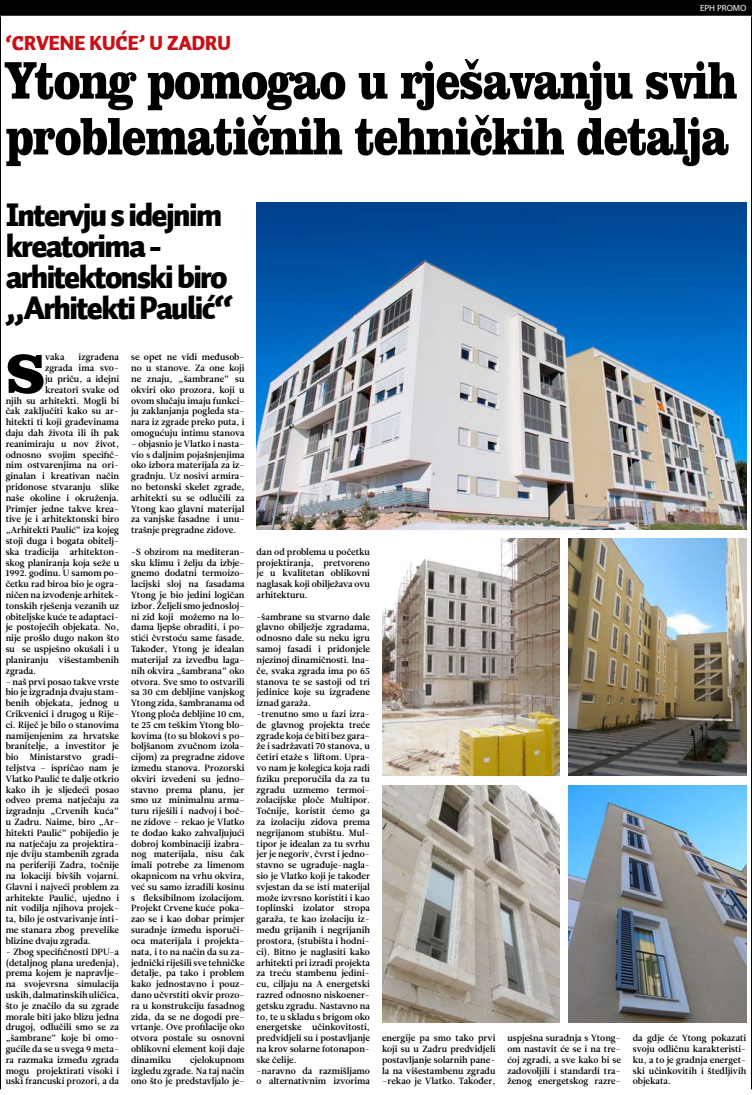
<style>
.page{position:relative;width:752px;height:1095px;background:#fff}
.page>*{position:absolute;margin:0;border:0;box-sizing:border-box;transform-origin:0 0}
.t1{font:900 66.9px "Clarendon";color:#000}
.t2{font:900 65px/55.8px "Clarendon";letter-spacing:-.02em;color:#000;scale:.8 1}
.t3{font:900 32px/31px "Auto HR1";letter-spacing:-.05em;color:#000}
.t4{font:900 20px "Auto HR1";color:#cb0f16}
.t5{font:9px/10.8px "Leitura News Roman 3";color:#000;text-align:justify}
.t6{font:9px "Myriad Pro";color:#fff}
</style>
<div class="page">
<div style="left:0;top:0;width:751px;height:15px;background:#000"></div>
<div style="left:0;top:0;width:751px;height:16px;border:1px solid #000"></div>
<hr style="left:0;top:16px;width:1px;height:1073px;background:#000">
<hr style="left:750px;top:16px;width:1px;height:1073px;background:#000">
<img style="left:382px;top:538px;width:177px;height:237px">
<img style="left:568px;top:538px;width:178px;height:237px">
<img style="left:382px;top:785px;width:177px;height:236px">
<img style="left:568px;top:785px;width:178px;height:236px">
<img style="left:256px;top:202px;width:490px;height:327px">
<h3 class="t4" style="left:6px;top:31px;width:227px">‘Crvene kuće’ u Zadru</h3>
<p class="t6" style="left:699px;top:3px;width:48px">EPH PROMO</p>
<h2 class="t2" style="left:6px;top:51px;width:915px">Ytong pomogao u rjeπavanju svih problematiËnih tehniËkih detalja</h2>
<h3 class="t3" style="left:6px;top:199px;width:229px">Intervju s idejnim kreatorima - arhitektonski biro „Arhitekti Paulić“</h3>
<h1 class="t1" style="left:6px;top:339px;width:41px">S</h1>
<p class="t5" style="left:45px;top:352px;width:21px">vaka</p>
<p class="t5" style="left:79px;top:352px;width:42px">izgrađena</p>
<p class="t5" style="left:45px;top:362px;width:75px">zgrada ima svo-</p>
<p class="t5" style="left:45px;top:373px;width:75px">ju priču, a idejni</p>
<p class="t5" style="left:45px;top:384px;width:75px">kreatori svake od</p>
<p class="t5" style="left:6px;top:395px;width:115px">njih su arhitekti. Mogli bi</p>
<p class="t5" style="left:6px;top:406px;width:115px">čak zaključiti kako su ar-</p>
<p class="t5" style="left:6px;top:416px;width:115px">hitekti ti koji građevinama</p>
<p class="t5" style="left:6px;top:427px;width:115px">daju dah života ili ih pak</p>
<p class="t5" style="left:6px;top:438px;width:115px">reanimiraju u nov život,</p>
<p class="t5" style="left:6px;top:449px;width:115px">odnosno svojim specifič-</p>
<p class="t5" style="left:6px;top:460px;width:115px">nim ostvarenjima na ori-</p>
<p class="t5" style="left:6px;top:470px;width:115px">ginalan i kreativan način</p>
<p class="t5" style="left:6px;top:481px;width:115px">pridonose stvaranju slike</p>
<p class="t5" style="left:6px;top:492px;width:115px">naše okoline i okruženja.</p>
<p class="t5" style="left:6px;top:503px;width:115px">Primjer jedne takve krea-</p>
<p class="t5" style="left:6px;top:514px;width:115px">tive je i arhitektonski biro</p>
<p class="t5" style="left:6px;top:524px;width:115px">„Arhitekti Paulić“ iza kojeg</p>
<p class="t5" style="left:6px;top:535px;width:115px">stoji duga i bogata obitelj-</p>
<p class="t5" style="left:6px;top:546px;width:115px">ska tradicija arhitekton-</p>
<p class="t5" style="left:6px;top:557px;width:115px">skog planiranja koja seže u</p>
<p class="t5" style="left:6px;top:568px;width:115px">1992. godinu. U samom po-</p>
<p class="t5" style="left:6px;top:578px;width:115px">četku rad biroa bio je ogra-</p>
<p class="t5" style="left:6px;top:589px;width:115px">ničen na izvođenje arhitek-</p>
<p class="t5" style="left:6px;top:600px;width:115px">tonskih rješenja vezanih uz</p>
<p class="t5" style="left:6px;top:611px;width:115px">obiteljske kuće te adaptaci-</p>
<p class="t5" style="left:6px;top:622px;width:115px">je postojećih objekata. No,</p>
<p class="t5" style="left:6px;top:632px;width:115px">nije prošlo dugo nakon što</p>
<p class="t5" style="left:6px;top:643px;width:115px">su se uspješno okušali i u</p>
<p class="t5" style="left:6px;top:654px;width:115px">planiranju višestambenih</p>
<p class="t5" style="left:6px;top:665px;width:32px">zgrada.</p>
<p class="t5" style="left:6px;top:676px;width:115px">- naš prvi posao takve vrste bio je izgradnja dvaju stam&shy;benih objekata, jednog u Crikvenici i drugog u Rije&shy;ci. Riječ je bilo o stanovima namijenjenim za hrvatske branitelje, a investitor je bio Ministarstvo gradi&shy;teljstva – ispričao nam je Vlatko Paulić te dalje otkrio kako ih je sljedeći posao odveo prema natječaju za izgradnju „Crvenih kuća“ u Zadru. Naime, biro „Ar&shy;hitekti Paulić“ pobijedio je na natječaju za projektira&shy;nje dviju stambenih zgrada na periferiji Zadra, točnije na lokaciji bivših vojarni.<br>Glavni i najveći problem za arhitekte Paulić, ujedno i nit vodilja njihova projek&shy;ta, bilo je ostvarivanje inti&shy;me stanara zbog prevelike blizine dvaju zgrada.</p>
<p class="t5" style="left:6px;top:946px;width:115px">- Zbog specifičnosti DPU-a (detaljnog plana uređenja), prema kojem je napravlje&shy;na svojevrsna simulacija uskih, dalmatinskih uličica, što je značilo da su zgrade morale biti jako blizu jedna drugoj, odlučili smo se za „šambrane“ koje bi omo&shy;gućile da se u svega 9 meta&shy;ra razmaka između zgrada mogu projektirati visoki i uski francuski prozori, a da</p>
<p class="t5" style="left:131px;top:352px;width:115px">se opet ne vidi međusob&shy;no u stanove. Za one koji ne znaju, „šambrane“ su okviri oko prozora, koji u ovom slučaju imaju funkci&shy;ju zaklanjanja pogleda sta&shy;nara iz zgrade preko puta, i omogućuju intimu stanova</p>
<p class="t5" style="left:131px;top:438px;width:115px">– objasnio je Vlatko i nasta&shy;vio s daljnim pojašnjenjima oko izbora materijala za iz&shy;gradnju. Uz nosivi armira&shy;no betonski skelet zgrade, arhitekti su se odlučili za Ytong kao glavni materijal za vanjske fasadne i unu&shy;trašnje pregradne zidove.</p>
<p class="t5" style="left:131px;top:546px;width:115px">-S obzirom na mediteran&shy;sku klimu i želju da izbje&shy;gnemo dodatni termoizo&shy;lacijski sloj na fasadama Ytong je bio jedini logičan izbor. Željeli smo jednosloj&shy;ni zid koji možemo na lo&shy;đama ljepše obraditi, i po&shy;stići čvrstoću same fasade.<br>Također, Ytong je idealan materijal za izvedbu laga&shy;nih okvira „šambrana“ oko otvora. Sve smo to ostvarili sa 30 cm debljine vanjskog Ytong zida, šambranama od Ytong ploča debljine 10 cm, te 25 cm teškim Ytong blo&shy;kovima (to su blokovi s po&shy;boljšanom zvučnom izola&shy;cijom) za pregradne zidove između stanova. Prozorski okviri izvedeni su jedno&shy;stavno prema planu, jer smo uz minimalnu arma&shy;turu riješili i nadvoj i boč&shy;ne zidove – rekao je Vlatko te dodao kako zahvaljujući dobroj kombinaciji izabra&shy;nog materijala, nisu čak imali potrebe za limenom okapnicom na vrhu okvira, već su samo izradili kosinu s fleksibilnom izolacijom.<br>Projekt Crvene kuće poka&shy;zao se i kao dobar primjer suradnje između isporuči&shy;oca materijala i projekta&shy;nata, i to na način da su za&shy;jednički riješili sve tehničke detalje, pa tako i problem kako jednostavno i pouz&shy;dano učvrstiti okvir prozo&shy;ra u konstrukciju fasadnog zida, da se ne dogodi pre&shy;vrtanje. Ove profilacije oko otvora postale su osnovni oblikovni element koji daje dinamiku</p>
<p class="t5" style="left:131px;top:1054px;width:115px;text-indent:59px">cjelokupnom izgledu zgrade. Na taj način ono što je predstavljalo je-</p>
<p class="t5" style="left:256px;top:546px;width:115px">dan od problema u početku projektiranja, pretvoreno je u kvalitetan oblikovni naglasak koji obilježava ovu arhitekturu.</p>
<p class="t5" style="left:256px;top:611px;width:115px;text-align:left">-šambrane su stvarno dale glavno obilježje zgradama, odnosno dale su neku igru samoj fasadi i pridonjele njezinoj dinamičnosti. Ina&shy;če, svaka zgrada ima po 65 stanova te se sastoji od tri jedinice koje su izgrađene iznad garaža.<br>-trenutno smo u fazi izra&shy;de glavnog projekta treće zgrade koja će biti bez gara&shy;že i sadržavati 70 stanova, u četiri etaže s liftom. Upra&shy;vo nam je kolegica koja radi fiziku preporučila da za tu zgradu uzmemo termoi&shy;zolacijske ploče Multipor.<br>Točnije, koristit ćemo ga za izolaciju zidova prema negrijanom stubištu. Mul&shy;tipor je idealan za tu svrhu jer je negoriv, čvrst i jedno&shy;stavno se ugrađuje-nagla&shy;sio je Vlatko koji je također svjestan da se isti materijal može izvrsno koristiti i kao toplinski izolator stropa garaža, te kao izolaciju iz&shy;među grijanih i negrijanih prostora, (stubišta i hodni&shy;ci). Bitno je naglasiti kako arhitekti pri izradi projekta za treću stambenu jedini&shy;cu, ciljaju na A energetski razred odnosno niskoener&shy;getsku zgradu. Nastavno na to, te u skladu s brigom oko energetske učinkovitosti, predvidjeli su i postavljanje na krov solarne fotonapon&shy;ske čelije.<br>-naravno da razmišljamo o alternativnim izvorima</p>
<p class="t5" style="left:382px;top:1032px;width:115px">energije pa smo tako prvi koji su u Zadru predvidjeli postavljanje solarnih pane&shy;la na višestambenu zgradu –rekao je Vlatko. Također,</p>
<p class="t5" style="left:507px;top:1032px;width:115px">uspješna suradnja s Ytong&shy;om nastavit će se i na tre&shy;ćoj zgradi, a sve kako bi se zadovoljili i standardi tra&shy;ženog energetskog razre-</p>
<p class="t5" style="left:632px;top:1032px;width:115px">da gdje će Ytong pokazati svoju odličnu karakteristi&shy;ku, a to je gradnja energet&shy;ski učinkovitih i štedljivih objekata.</p>
</div>
